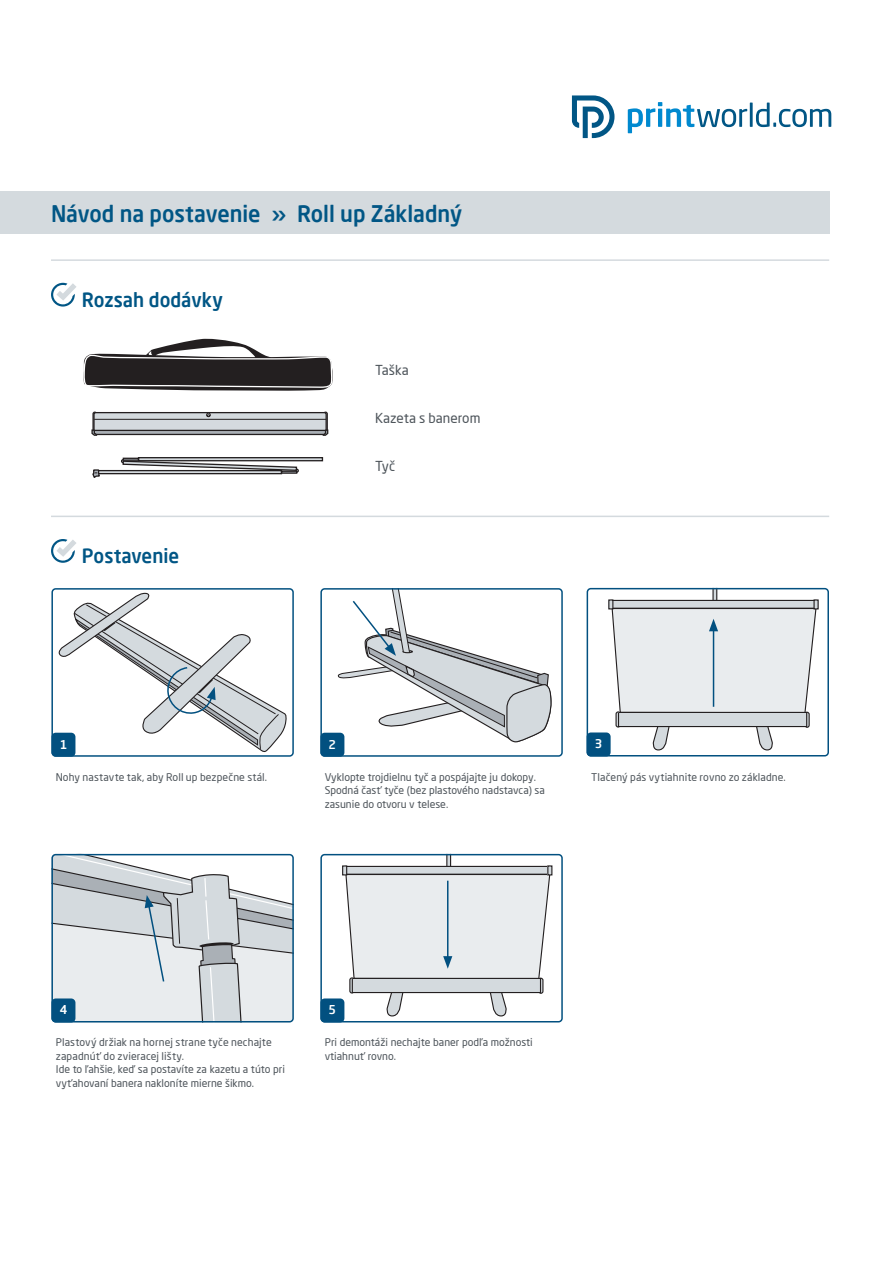
<style>
.page{position:relative;width:893px;height:1263px;background:#fff}
.page>*{position:absolute;margin:0;border:0;box-sizing:border-box;transform-origin:0 0}
.t1{font:500 22.5px "Neo Sans Pro";letter-spacing:-.005em;color:#015685;scale:.96 1}
.t2{font:500 19.5px "Neo Sans Pro";color:#015685;scale:.96 1}
.t3{font:13.5px "Neo Sans Pro";letter-spacing:-.005em;color:#4d545a}
.t4{font:500 12px "Neo Sans Pro";color:#fff}
.t5{font:10.5px/13.5px "Neo Sans Pro";color:#4d545a}
</style>
<div class="page">
<div style="left:0;top:191px;width:829px;height:43px;background:#d4dade"></div>
<svg style="left:628px;top:102px;width:203px;height:31px"></svg>
<svg style="left:572px;top:96px;width:42px;height:42px"></svg>
<svg style="left:51px;top:283px;width:25px;height:24px"></svg>
<hr style="left:51px;top:259px;width:778px;height:2px;background:#d4dade">
<svg style="left:51px;top:539px;width:25px;height:24px"></svg>
<hr style="left:51px;top:516px;width:778px;height:1px;background:#d4dade">
<svg style="left:83px;top:339px;width:250px;height:52px"></svg>
<div style="left:92px;top:412px;width:5px;height:21px;border:1px solid #231f20;border-radius:2px"></div>
<div style="left:323px;top:412px;width:5px;height:21px;border:1px solid #231f20;border-radius:2px"></div>
<div style="left:94px;top:413px;width:232px;height:21px;background:#d4dade;border-radius:2px"></div>
<div style="left:93px;top:412px;width:234px;height:23px;border:1px solid #231f20;border-radius:2px"></div>
<hr style="left:94px;top:419px;width:232px;height:1px;background:#231f20">
<svg style="left:206px;top:413px;width:5px;height:4px"></svg>
<svg style="left:91px;top:428px;width:238px;height:8px;background:#8e9093"></svg>
<div style="left:94px;top:470px;width:188px;height:4px;border:1px solid #231f20"></div>
<div style="left:281px;top:470px;width:16px;height:4px;border:1px solid #231f20"></div>
<div style="left:138px;top:457px;width:185px;height:4px;border:1px solid #231f20"></div>
<svg style="left:92px;top:469px;width:9px;height:9px"></svg>
<svg style="left:120px;top:458px;width:180px;height:15px"></svg>
<div style="left:51px;top:588px;width:243px;height:169px;border:2px solid #025080;border-radius:4px"></div>
<div style="left:320px;top:588px;width:243px;height:169px;border:2px solid #025080;border-radius:4px"></div>
<div style="left:342px;top:865px;width:5px;height:10px;border:1px solid #231f20"></div>
<div style="left:320px;top:854px;width:243px;height:168px;border:2px solid #025080;border-radius:4px"></div>
<div style="left:51px;top:733px;width:24px;height:24px;background:#025080;border-radius:4px"></div>
<div style="left:320px;top:733px;width:24px;height:24px;background:#025080;border-radius:4px"></div>
<div style="left:320px;top:998px;width:24px;height:24px;background:#025080;border-radius:4px"></div>
<div style="left:608px;top:599px;width:5px;height:10px;border:1px solid #231f20"></div>
<div style="left:587px;top:588px;width:242px;height:168px;border:2px solid #025080;border-radius:4px"></div>
<div style="left:587px;top:732px;width:24px;height:24px;background:#025080;border-radius:4px"></div>
<svg style="left:609px;top:588px;width:209px;height:163px"></svg>
<svg style="left:343px;top:854px;width:209px;height:163px"></svg>
<svg style="left:51px;top:854px;width:243px;height:168px;background:#cfd6db"></svg>
<svg style="left:336px;top:588px;width:216px;height:155px"></svg>
<svg style="left:57px;top:592px;width:230px;height:160px"></svg>
<h1 class="t1" style="left:51px;top:200px;width:430px">Návod na postavenie » Roll up Základný</h1>
<h2 class="t2" style="left:82px;top:287px;width:148px">Rozsah dodávky</h2>
<h2 class="t2" style="left:82px;top:543px;width:103px">Postavenie</h2>
<p class="t3" style="left:375px;top:362px;width:35px">Taška</p>
<p class="t3" style="left:375px;top:410px;width:107px">Kazeta s banerom</p>
<p class="t3" style="left:375px;top:458px;width:22px">Tyč</p>
<p class="t4" style="left:60px;top:736px;width:9px">1</p>
<p class="t4" style="left:329px;top:736px;width:9px">2</p>
<p class="t4" style="left:595px;top:736px;width:9px">3</p>
<p class="t5" style="left:56px;top:770px;width:213px">Nohy nastavte tak, aby Roll up bezpečne stál.</p>
<p class="t5" style="left:325px;top:770px;width:222px">Vyklopte trojdielnu tyč a pospájajte ju dokopy.<br>Spodná časť tyče (bez plastového nadstavca) sa zasunie do otvoru v telese.</p>
<p class="t5" style="left:591px;top:770px;width:196px">Tlačený pás vytiahnite rovno zo základne.</p>
<p class="t4" style="left:60px;top:1002px;width:9px">4</p>
<p class="t4" style="left:329px;top:1002px;width:9px">5</p>
<p class="t5" style="left:56px;top:1035px;width:230px">Plastový držiak na hornej strane tyče nechajte zapadnúť do zvieracej lišty.<br>Ide to ľahšie, keď sa postavíte za kazetu a túto pri vyťahovaní banera nakloníte mierne šikmo.</p>
<p class="t5" style="left:325px;top:1035px;width:210px">Pri demontáži nechajte baner podľa možnosti vtiahnuť rovno.</p>
</div>
